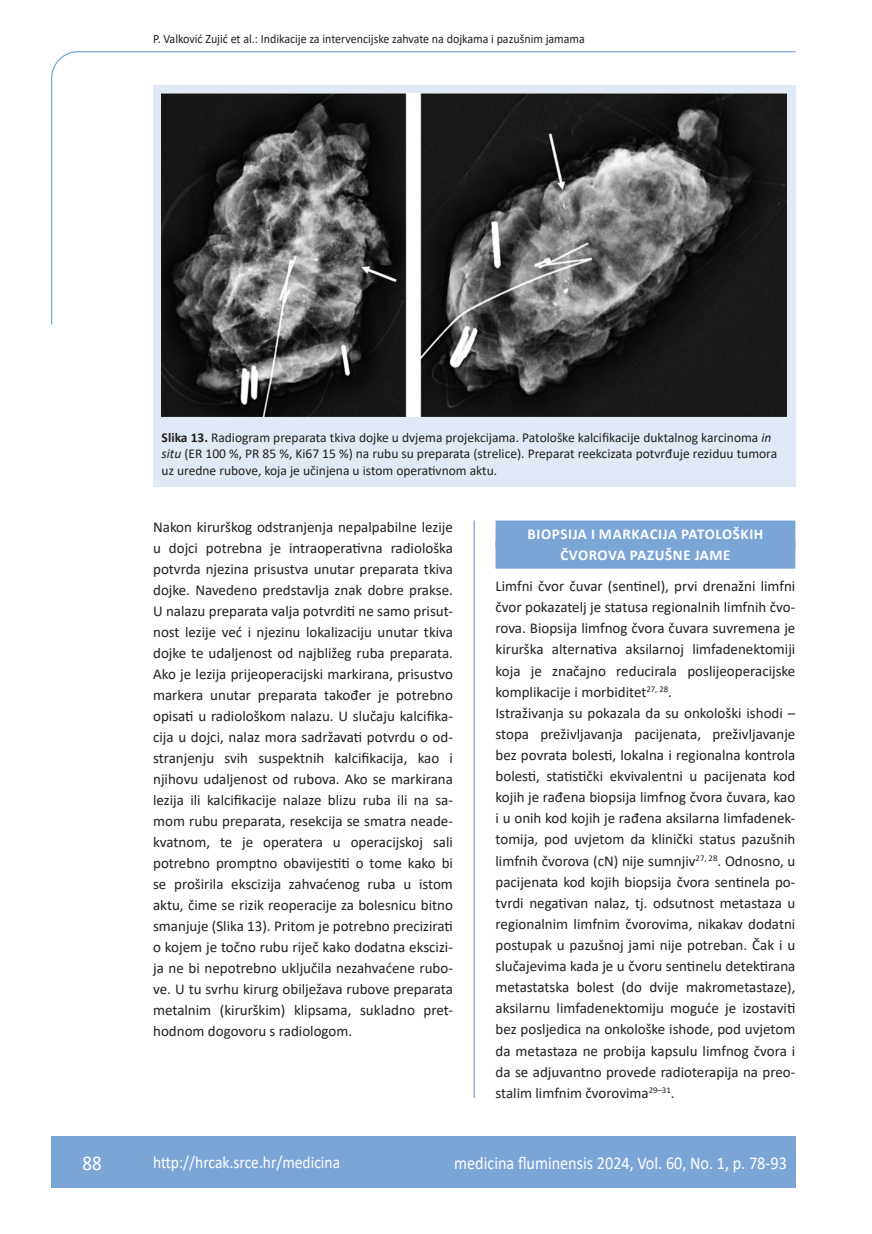
<style>
.page{position:relative;width:872px;height:1234px;background:#fff}
.page>*{position:absolute;margin:0;border:0;box-sizing:border-box;transform-origin:0 0}
.t1{font:21px "Calibri";color:#fff;scale:.9 1}
.t2{font:18px "Calibri";color:#fff;scale:.9 1}
.t3{font:17.25px "Calibri";color:#fff;scale:.9 1}
.osnovni_tekst{font:15px/21px "Calibri";color:#231f20;text-align:justify}
.naslov_ruler{font:700 15px "Calibri";letter-spacing:.04em;color:#fff}
.potpis_slika{font:13.5px/16.5px "Calibri";color:#231f20}
.glava{font:12.75px "Calibri";color:#231f20;scale:.94 1}
.s1{font-weight:700}
.s2{font-style:italic}
</style>
<div class="page">
<svg style="left:51px;top:51px;width:745px;height:275px"></svg>
<hr style="left:473px;top:520px;width:2px;height:577px;background:#7ca5d7">
<div style="left:51px;top:1135px;width:744px;height:51px;background:#7ca5d7"></div>
<div style="left:495px;top:520px;width:300px;height:27px;background:#7ca5d7"></div>
<div style="left:495px;top:541px;width:300px;height:27px;background:#7ca5d7"></div>
<div style="left:153px;top:85px;width:642px;height:401px;background:#e1e9f6"></div>
<img style="left:162px;top:94px;width:625px;height:322px">
<p class="glava" style="left:153px;top:29px;width:461px">P. Valković Zujić et al.: Indikacije za intervencijske zahvate na dojkama i pazušnim jamama</p>
<p class="potpis_slika" style="left:162px;top:428px;width:617px"><span class="s1">Slika 13.</span> Radiogram preparata tkiva dojke u dvjema projekcijama. Patološke kalcifikacije duktalnog karcinoma <span class="s2">in situ</span> (ER 100 %, PR 85 %, Ki67 15 %) na rubu su preparata (strelice). Preparat reekcizata potvrđuje reziduu tumora uz uredne rubove, koja je učinjena u istom operativnom aktu.</p>
<p class="osnovni_tekst" style="left:153px;top:516px;width:301px">Nakon kirurškog odstranjenja nepalpabilne lezije u dojci potrebna je intraoperativna radiološka potvrda njezina prisustva unutar preparata tkiva dojke. Navedeno predstavlja znak dobre prakse.<br>U nalazu preparata valja potvrditi ne samo prisut&shy;nost lezije već i njezinu lokalizaciju unutar tkiva dojke te udaljenost od najbližeg ruba preparata.<br>Ako je lezija prijeoperacijski markirana, prisustvo markera unutar preparata također je potrebno opisati u radiološkom nalazu. U slučaju kalcifika&shy;cija u dojci, nalaz mora sadržavati potvrdu o od&shy;stranjenju svih suspektnih kalcifikacija, kao i njihovu udaljenost od rubova. Ako se markirana lezija ili kalcifikacije nalaze blizu ruba ili na sa&shy;mom rubu preparata, resekcija se smatra neade&shy;kvatnom, te je operatera u operacijskoj sali potrebno promptno obavijestiti o tome kako bi se proširila ekscizija zahvaćenog ruba u istom aktu, čime se rizik reoperacije za bolesnicu bitno smanjuje (Slika 13). Pritom je potrebno precizirati o kojem je točno rubu riječ kako dodatna ekscizi&shy;ja ne bi nepotrebno uključila nezahvaćene rubo&shy;ve. U tu svrhu kirurg obilježava rubove preparata metalnim (kirurškim) klipsama, sukladno pret&shy;hodnom dogovoru s radiologom.</p>
<p class="naslov_ruler" style="left:527px;top:523px;width:237px">BIOPSIJA I MARKACIJA PATOLOŠKIH</p>
<p class="naslov_ruler" style="left:560px;top:544px;width:172px">ČVOROVA PAZUŠNE JAME</p>
<p class="osnovni_tekst" style="left:495px;top:575px;width:301px">Limfni čvor čuvar (sentinel), prvi drenažni limfni čvor pokazatelj je statusa regionalnih limfnih čvo&shy;rova. Biopsija limfnog čvora čuvara suvremena je kirurška alternativa aksilarnoj limfadenektomiji koja je značajno reducirala poslijeoperacijske komplikacije i morbiditet<sup>27,</sup> <sup>28</sup>.</p>
<p class="osnovni_tekst" style="left:495px;top:701px;width:301px">Istraživanja su pokazala da su onkološki ishodi – stopa preživljavanja pacijenata, preživljavanje bez povrata bolesti, lokalna i regionalna kontrola bolesti, statistički ekvivalentni u pacijenata kod kojih je rađena biopsija limfnog čvora čuvara, kao i u onih kod kojih je rađena aksilarna limfadenek&shy;tomija, pod uvjetom da klinički status pazušnih limfnih čvorova (cN) nije sumnjiv<sup>27,</sup> <sup>28</sup>. Odnosno, u pacijenata kod kojih biopsija čvora sentinela po&shy;tvrdi negativan nalaz, tj. odsutnost metastaza u regionalnim limfnim čvorovima, nikakav dodatni postupak u pazušnoj jami nije potreban. Čak i u slučajevima kada je u čvoru sentinelu detektirana metastatska bolest (do dvije makrometastaze), aksilarnu limfadenektomiju moguće je izostaviti bez posljedica na onkološke ishode, pod uvjetom da metastaza ne probija kapsulu limfnog čvora i da se adjuvantno provede radioterapija na preo&shy;stalim limfnim čvorovima<sup>29–31</sup>.</p>
<p class="t1" style="left:82px;top:1147px;width:23px">88</p>
<p class="t3" style="left:153px;top:1149px;width:209px">http://hrcak.srce.hr/medicina</p>
<p class="t2" style="left:454px;top:1149px;width:371px">medicina fluminensis 2024, Vol. 60, No. 1, p. 78-93</p>
</div>
